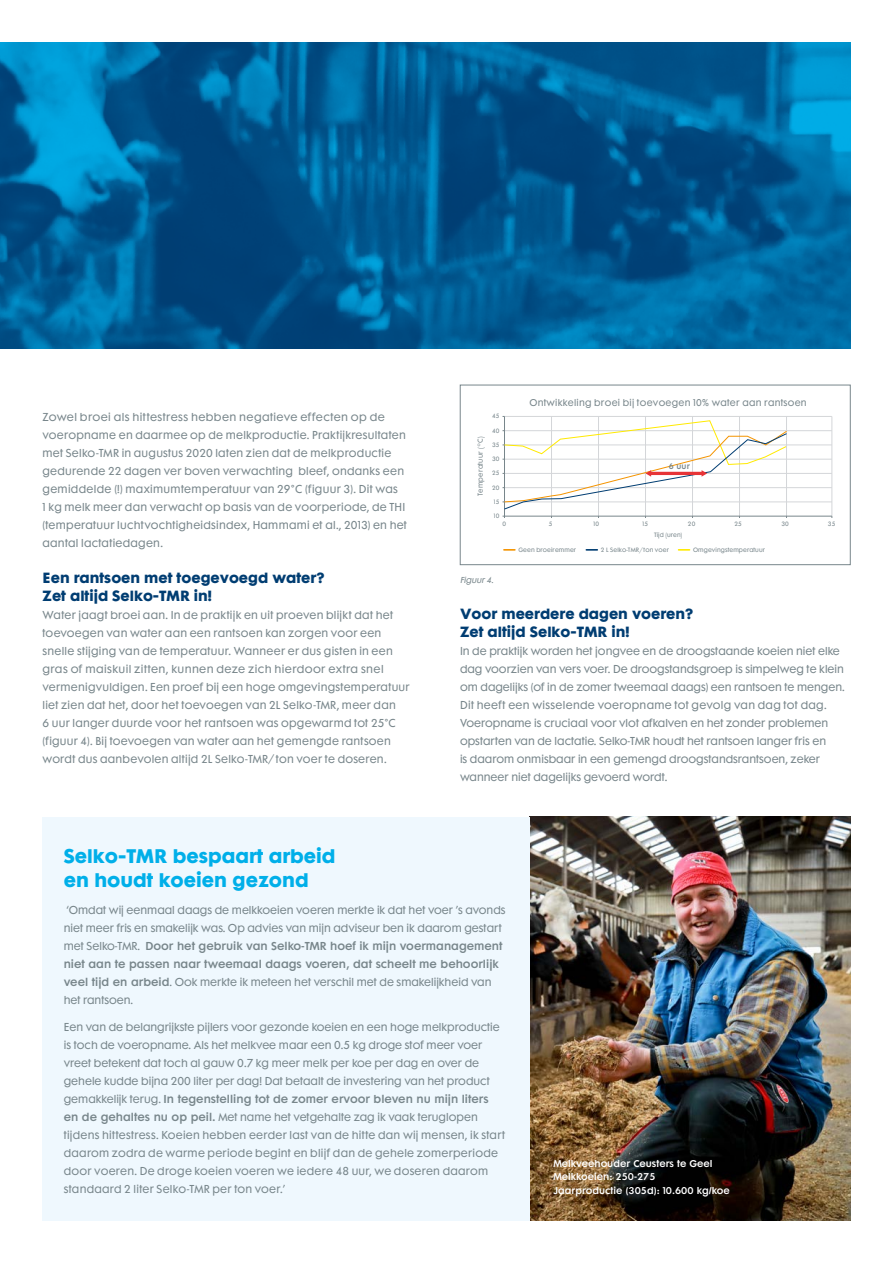
<style>
.page{position:relative;width:893px;height:1263px;background:#fff}
.page>*{position:absolute;margin:0;border:0;box-sizing:border-box;transform-origin:0 0}
.t1{font:18px/24px "Futura Maxi CG Bold";color:#00afe9}
.t2{font:13.5px/18px "Futura Maxi CG Bold";color:#003d72}
.t3{font:10.5px/18px "Futura Maxi Std";letter-spacing:.005em;color:#78868b}
.t4{font:10.5px/18px "Futura Maxi Std";letter-spacing:.025em;color:#78868b}
.t5{font:600 9px/13.5px "Futura Maxi Std";color:#fff}
.t6{font:9px "Futura Maxi CG Book";letter-spacing:.025em;color:#78868b}
.t7{font:italic 7.8px "Futura Maxi Std";color:#78868b}
.t8{font:7.35px "Futura Maxi CG Demi";color:#78868b}
.t9{font:6.6px "Futura Maxi CG Book";letter-spacing:.025em;color:#78868b}
.t10{font:5.7px "Futura Maxi CG Book";letter-spacing:.015em;color:#78868b}
.s1{font-weight:600}
</style>
<div class="page">
<svg style="left:504px;top:549px;width:11px;height:2px"></svg>
<svg style="left:586px;top:549px;width:11px;height:2px"></svg>
<svg style="left:679px;top:549px;width:10px;height:2px"></svg>
<hr style="left:504px;top:501px;width:328px;height:1px;background:#d4d6d9">
<hr style="left:504px;top:487px;width:328px;height:1px;background:#d4d6d9">
<hr style="left:504px;top:473px;width:328px;height:1px;background:#d4d6d9">
<hr style="left:504px;top:459px;width:328px;height:1px;background:#d4d6d9">
<hr style="left:504px;top:444px;width:328px;height:1px;background:#d4d6d9">
<hr style="left:504px;top:430px;width:328px;height:1px;background:#d4d6d9">
<hr style="left:504px;top:416px;width:328px;height:1px;background:#d4d6d9">
<hr style="left:504px;top:416px;width:1px;height:102px;background:#78868b">
<hr style="left:551px;top:416px;width:1px;height:100px;background:#d4d6d9">
<hr style="left:598px;top:416px;width:1px;height:100px;background:#d4d6d9">
<hr style="left:645px;top:416px;width:1px;height:100px;background:#d4d6d9">
<hr style="left:692px;top:416px;width:1px;height:100px;background:#d4d6d9">
<hr style="left:739px;top:416px;width:1px;height:100px;background:#d4d6d9">
<hr style="left:786px;top:416px;width:1px;height:100px;background:#d4d6d9">
<hr style="left:831px;top:416px;width:1px;height:100px;background:#d4d6d9">
<hr style="left:504px;top:516px;width:328px;height:1px;background:#78868b">
<svg style="left:502px;top:416px;width:286px;height:94px"></svg>
<div style="left:460px;top:385px;width:390px;height:180px;border:1px solid #78868b"></div>
<img style="left:530px;top:817px;width:320px;height:403px">
<div style="left:43px;top:817px;width:487px;height:403px;background:#eff8fe"></div>
<img style="left:0;top:43px;width:850px;height:306px">
<p class="t4" style="left:43px;top:407px;width:366px">Zowel broei als hittestress hebben negatieve effecten op de voeropname en daarmee op de melkproductie. Praktijkresultaten met Selko-TMR in augustus 2020 laten zien dat de melkproductie gedurende 22 dagen ver boven verwachting bleef, ondanks een gemiddelde (!) maximumtemperatuur van 29°C (figuur 3). Dit was<br>1 kg melk meer dan verwacht op basis van de voorperiode, de THI (temperatuur luchtvochtigheidsindex, Hammami et al., 2013) en het aantal lactatiedagen.</p>
<p class="t2" style="left:43px;top:569px;width:283px">Een rantsoen met toegevoegd water?<br>Zet altijd Selko-TMR in!</p>
<p class="t4" style="left:43px;top:605px;width:369px">Water jaagt broei aan. In de praktijk en uit proeven blijkt dat het toevoegen van water aan een rantsoen kan zorgen voor een snelle stijging van de temperatuur. Wanneer er dus gisten in een gras of maiskuil zitten, kunnen deze zich hierdoor extra snel vermenigvuldigen. Een proef bij een hoge omgevingstemperatuur liet zien dat het, door het toevoegen van 2L Selko-TMR, meer dan<br>6 uur langer duurde voor het rantsoen was opgewarmd tot 25°C (figuur 4). Bij toevoegen van water aan het gemengde rantsoen wordt dus aanbevolen altijd 2L Selko-TMR/ ton voer te doseren.</p>
<p class="t10" style="left:492px;top:413px;width:9px">45</p>
<p class="t10" style="left:492px;top:427px;width:9px">40</p>
<p class="t10" style="left:492px;top:441px;width:9px">35</p>
<p class="t10" style="left:492px;top:455px;width:9px">30</p>
<p class="t10" style="left:492px;top:470px;width:9px">25</p>
<p class="t10" style="left:492px;top:484px;width:9px">20</p>
<p class="t10" style="left:494px;top:498px;width:7px">15</p>
<p class="t10" style="left:494px;top:512px;width:7px">10</p>
<p class="t9" style="left:476px;top:496px;width:60px;rotate:-90deg">Temperatuur (ºC)</p>
<p class="t6" style="left:529px;top:397px;width:279px">Ontwikkeling broei bij toevoegen 10% water aan rantsoen</p>
<p class="t8" style="left:669px;top:462px;width:23px">6 uur</p>
<p class="t10" style="left:502px;top:520px;width:5px">0</p>
<p class="t10" style="left:549px;top:520px;width:5px">5</p>
<p class="t10" style="left:593px;top:520px;width:7px">10</p>
<p class="t10" style="left:643px;top:520px;width:7px">15</p>
<p class="t10" style="left:688px;top:520px;width:9px">20</p>
<p class="t10" style="left:734px;top:520px;width:9px">25</p>
<p class="t10" style="left:781px;top:520px;width:9px">30</p>
<p class="t10" style="left:828px;top:520px;width:9px">35</p>
<p class="t10" style="left:654px;top:531px;width:30px">Tijd (uren)</p>
<p class="t10" style="left:518px;top:547px;width:59px">Geen broeiremmer</p>
<p class="t10" style="left:601px;top:547px;width:70px">2 L Selko-TMR/ton voer</p>
<p class="t10" style="left:693px;top:547px;width:73px">Omgevingstemperatuur</p>
<p class="t7" style="left:460px;top:575px;width:37px">Figuur4.</p>
<p class="t2" style="left:460px;top:605px;width:235px">Voor meerdere dagen voeren?<br>Zet altijd Selko-TMR in!</p>
<p class="t3" style="left:460px;top:641px;width:386px">In de praktijk worden het jongvee en de droogstaande koeien niet elke dag voorzien van vers voer. De droogstandsgroep is simpelweg te klein om dagelijks (of in de zomer tweemaal daags) een rantsoen te mengen.<br>Dit heeft een wisselende voeropname tot gevolg van dag tot dag.<br>Voeropname is cruciaal voor vlot afkalven en het zonder problemen opstarten van de lactatie. Selko-TMR houdt het rantsoen langer fris en<br>is daarom onmisbaar in een gemengd droogstandsrantsoen, zeker wanneer niet dagelijks gevoerd wordt.</p>
<h1 class="t1" style="left:64px;top:844px;width:273px">Selko-TMR bespaart arbeid en houdt koeien gezond</h1>
<p class="t3" style="left:64px;top:900px;width:443px">‘Omdat wij eenmaal daags de melkkoeien voeren merkte ik dat het voer ’s avonds niet meer fris en smakelijk was. Op advies van mijn adviseur ben ik daarom gestart met Selko-TMR. <span class="s1">Door het gebruik van Selko-TMR hoef ik mijn voermanagement niet aan te passen naar tweemaal daags voeren, dat scheelt me behoorlijk veel tijd en arbeid</span>. Ook merkte ik meteen het verschil met de smakelijkheid van het rantsoen.</p>
<p class="t3" style="left:64px;top:1017px;width:443px">Een van de belangrijkste pijlers voor gezonde koeien en een hoge melkproductie is toch de voeropname. Als het melkvee maar een 0.5 kg droge stof meer voer vreet betekent dat toch al gauw 0.7 kg meer melk per koe per dag en over de gehele kudde bijna 200 liter per dag! Dat betaalt de investering van het product gemakkelijk terug. <span class="s1">In tegenstelling tot de zomer ervoor bleven nu mijn liters en de gehaltes nu op peil.</span> Met name het vetgehalte zag ik vaak teruglopen tijdens hittestress. Koeien hebben eerder last van de hitte dan wij mensen, ik start daarom zodra de warme periode begint en blijf dan de gehele zomerperiode door voeren. De droge koeien voeren we iedere 48 uur, we doseren daarom standaard 2 liter Selko-TMR per ton voer.’</p>
<p class="t5" style="left:553px;top:1156px;width:178px">Melkveehouder Ceusters te Geel<br>Melkkoeien: 250-275<br>Jaarproductie (305d): 10.600 kg/koe</p>
</div>
